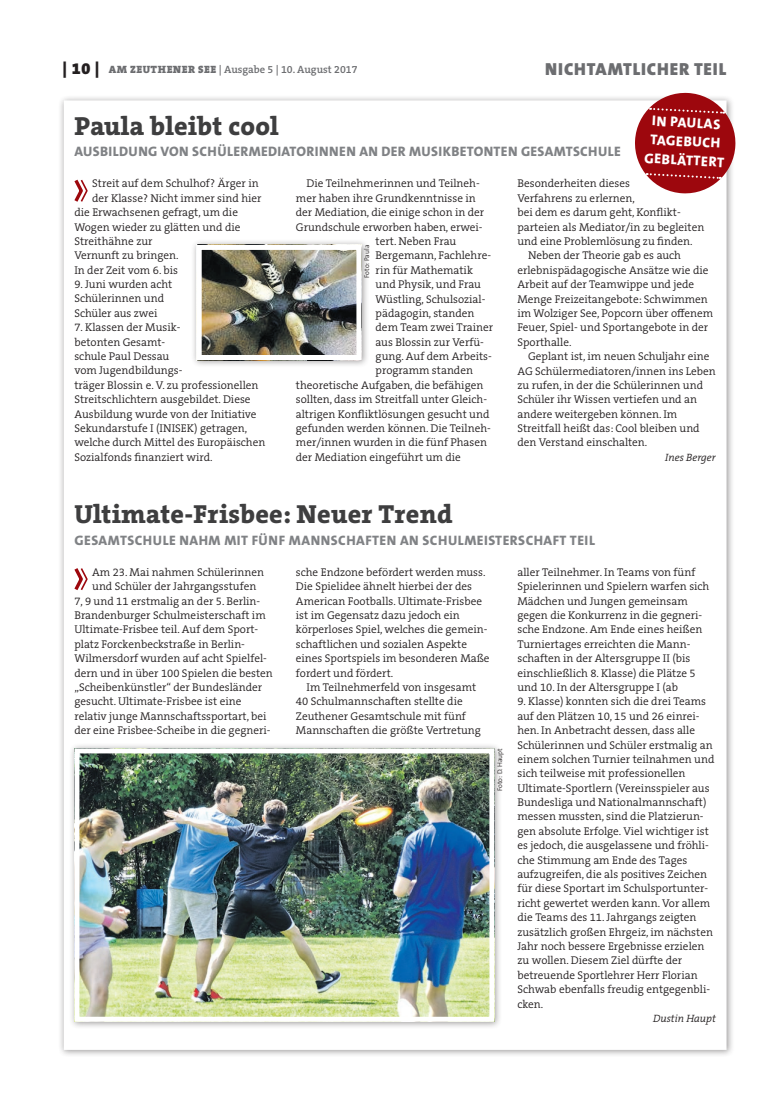
<style>
.page{position:relative;width:762px;height:1117px;background:#fff}
.page>*{position:absolute;margin:0;border:0;box-sizing:border-box;transform-origin:0 0}
.t1{font:800 26.25px "The Serif B W8";letter-spacing:.01em;color:#3e3e3f}
.t2{font:900 17.5px "The Sans B W9";letter-spacing:.045em;color:#6c6d70}
.t3{font:800 14.12px/18.9px "The Sans B W8";color:#fff;text-align:center}
.t4{font:800 13.75px "The Sans B W8";letter-spacing:.035em;color:#808285}
.t5{font:300 11.25px/14.4px "The Serif B W4";color:#231f20}
.t6{font:600 10.62px "The Serif B W6";color:#6c6d70}
.t7{font:italic 300 10.62px "The Serif B W4";color:#231f20}
.t8{font:300 6.88px "The Sans B W4";color:#231f20}
.s1{font-family:"The Serif B W9";font-weight:900;font-size:16.25px;color:#231f20}
.s2{font-family:"The Serif B W9";font-weight:900}
</style>
<div class="page">
<div style="left:58px;top:95px;width:676px;height:962px;background:#231f20;opacity:.45"></div>
<div style="left:64px;top:100px;width:662px;height:949px;background:#fff"></div>
<svg style="left:74px;top:179px;width:14px;height:23px"></svg>
<svg style="left:74px;top:568px;width:14px;height:22px"></svg>
<div style="left:191px;top:239px;width:178px;height:129px;background:#231f20;opacity:.45"></div>
<img style="left:203px;top:251px;width:152px;height:103px">
<div style="left:197px;top:245px;width:164px;height:115px;border:5px solid #fff"></div>
<div style="left:69px;top:742px;width:433px;height:287px;background:#231f20;opacity:.45"></div>
<img style="left:80px;top:754px;width:408px;height:261px">
<div style="left:74px;top:748px;width:420px;height:273px;border:5px solid #fff"></div>
<svg style="left:633px;top:92px;width:103px;height:103px"></svg>
<p class="t6" style="left:63px;top:63px;width:296px"><span class="s1">| 10 |</span> <span class="s2">AM ZEUTHENER SEE</span> | Ausgabe 5 | 10. August 2017</p>
<h2 class="t2" style="left:545px;top:58px;width:183px">NICHTAMTLICHER TEIL</h2>
<h1 class="t1" style="left:74px;top:108px;width:206px">Paula bleibt cool</h1>
<p class="t4" style="left:75px;top:143px;width:548px">AUSBILDUNG VON SCHÜLERMEDIATORINNEN AN DER MUSIKBETONTEN GESAMTSCHULE</p>
<p class="t5" style="left:92px;top:176px;width:168px">Streit auf dem Schulhof? Ärger in</p>
<p class="t5" style="left:92px;top:191px;width:171px">der Klasse? Nicht immer sind hier</p>
<p class="t5" style="left:74px;top:205px;width:165px">die Erwachsenen gefragt, um die</p>
<p class="t5" style="left:74px;top:219px;width:168px">Wogen wieder zu glätten und die</p>
<p class="t5" style="left:74px;top:234px;width:80px">Streithähne zur</p>
<p class="t5" style="left:74px;top:248px;width:106px">Vernunft zu bringen.</p>
<p class="t5" style="left:74px;top:263px;width:105px">In der Zeit vom 6. bis</p>
<p class="t5" style="left:74px;top:277px;width:100px">9. Juni wurden acht<br>Schülerinnen und<br>Schüler aus zwei</p>
<p class="t5" style="left:74px;top:320px;width:192px">7. Klassen der Musik-<br>betonten Gesamt-<br>schule Paul Dessau<br>vom Jugendbildungs-<br>träger Blossin e. V. zu professionellen<br>Streitschlichtern ausgebildet. Diese<br>Ausbildung wurde von der Initiative<br>Sekundarstufe I (INISEK) getragen, welche durch Mittel des Europäischen<br>Sozialfonds finanziert wird.</p>
<p class="t3" style="left:647px;top:111px;width:81px;rotate:3deg">IN PAULAS<br>TAGEBUCH<br>GEBLÄTTERT</p>
<p class="t5" style="left:306px;top:176px;width:175px">Die Teilnehmerinnen und Teilneh-</p>
<p class="t5" style="left:296px;top:191px;width:181px">mer haben ihre Grundkenntnisse in</p>
<p class="t5" style="left:296px;top:205px;width:190px">der Mediation, die einige schon in der</p>
<p class="t5" style="left:296px;top:219px;width:188px">Grundschule erworben haben, erwei-</p>
<p class="t5" style="left:376px;top:234px;width:82px">tert. Neben Frau</p>
<p class="t5" style="left:376px;top:248px;width:117px">Bergemann, Fachlehre-</p>
<p class="t5" style="left:376px;top:263px;width:99px">rin für Mathematik</p>
<p class="t5" style="left:376px;top:277px;width:107px">und Physik, und Frau</p>
<p class="t5" style="left:376px;top:291px;width:111px">Wüstling, Schulsozial-</p>
<p class="t5" style="left:376px;top:306px;width:100px">pädagogin, standen</p>
<p class="t5" style="left:376px;top:320px;width:119px">dem Team zwei Trainer</p>
<p class="t5" style="left:376px;top:334px;width:110px">aus Blossin zur Verfü-</p>
<p class="t5" style="left:376px;top:349px;width:118px">gung. Auf dem Arbeits-</p>
<p class="t5" style="left:376px;top:363px;width:99px">programm standen</p>
<p class="t5" style="left:296px;top:378px;width:189px">theoretische Aufgaben, die befähigen</p>
<p class="t5" style="left:296px;top:392px;width:193px">sollten, dass im Streitfall unter Gleich-</p>
<p class="t5" style="left:296px;top:406px;width:195px">altrigen Konfliktlösungen gesucht und</p>
<p class="t5" style="left:296px;top:421px;width:196px">gefunden werden können. Die Teilneh-</p>
<p class="t5" style="left:296px;top:435px;width:193px">mer/innen wurden in die fünf Phasen</p>
<p class="t5" style="left:296px;top:450px;width:166px">der Mediation eingeführt um die</p>
<p class="t5" style="left:517px;top:176px;width:114px">Besonderheiten dieses</p>
<p class="t5" style="left:517px;top:191px;width:119px">Verfahrens zu erlernen,</p>
<p class="t5" style="left:517px;top:205px;width:164px">bei dem es darum geht, Konflikt-</p>
<p class="t5" style="left:517px;top:220px;width:188px">parteien als Mediator/in zu begleiten</p>
<p class="t5" style="left:517px;top:234px;width:177px">und eine Problemlösung zu finden.</p>
<p class="t5" style="left:528px;top:248px;width:154px">Neben der Theorie gab es auch</p>
<p class="t5" style="left:517px;top:263px;width:192px">erlebnispädagogische Ansätze wie die</p>
<p class="t5" style="left:517px;top:277px;width:178px">Arbeit auf der Teamwippe und jede</p>
<p class="t5" style="left:517px;top:291px;width:192px">Menge Freizeitangebote: Schwimmen</p>
<p class="t5" style="left:517px;top:306px;width:197px">im Wolziger See, Popcorn über offenem</p>
<p class="t5" style="left:517px;top:320px;width:192px">Feuer, Spiel- und Sportangebote in der</p>
<p class="t5" style="left:517px;top:335px;width:56px">Sporthalle.</p>
<p class="t5" style="left:528px;top:349px;width:183px">Geplant ist, im neuen Schuljahr eine</p>
<p class="t5" style="left:517px;top:363px;width:200px">AG Schülermediatoren/innen ins Leben</p>
<p class="t5" style="left:517px;top:378px;width:187px">zu rufen, in der die Schülerinnen und</p>
<p class="t5" style="left:517px;top:392px;width:181px">Schüler ihr Wissen vertiefen und an</p>
<p class="t5" style="left:517px;top:406px;width:161px">andere weitergeben können. Im</p>
<p class="t5" style="left:517px;top:421px;width:184px">Streitfall heißt das: Cool bleiben und</p>
<p class="t5" style="left:517px;top:435px;width:131px">den Verstand einschalten.</p>
<p class="t7" style="left:665px;top:450px;width:52px">Ines Berger</p>
<p class="t8" style="left:362px;top:277px;width:34px;rotate:-90deg">Foto: Paula</p>
<h1 class="t1" style="left:74px;top:496px;width:380px">Ultimate-Frisbee: Neuer Trend</h1>
<p class="t4" style="left:75px;top:531px;width:522px">GESAMTSCHULE NAHM MIT FÜNF MANNSCHAFTEN AN SCHULMEISTERSCHAFT TEIL</p>
<p class="t5" style="left:92px;top:564px;width:173px">Am 23. Mai nahmen Schülerinnen</p>
<p class="t5" style="left:92px;top:579px;width:166px">und Schüler der Jahrgangsstufen</p>
<p class="t5" style="left:74px;top:593px;width:187px">7, 9 und 11 erstmalig an der 5. Berlin-</p>
<p class="t5" style="left:74px;top:608px;width:193px">Brandenburger Schulmeisterschaft im</p>
<p class="t5" style="left:74px;top:622px;width:185px">Ultimate-Frisbee teil. Auf dem Sport-</p>
<p class="t5" style="left:74px;top:636px;width:172px">platz Forckenbeckstraße in Berlin-</p>
<p class="t5" style="left:74px;top:651px;width:194px">Wilmersdorf wurden auf acht Spielfel-</p>
<p class="t5" style="left:74px;top:665px;width:200px">dern und in über 100 Spielen die besten</p>
<p class="t5" style="left:74px;top:679px;width:189px">„Scheibenkünstler“ der Bundesländer</p>
<p class="t5" style="left:74px;top:694px;width:168px">gesucht. Ultimate-Frisbee ist eine</p>
<p class="t5" style="left:74px;top:708px;width:194px">relativ junge Mannschaftssportart, bei</p>
<p class="t5" style="left:74px;top:723px;width:198px">der eine Frisbee-Scheibe in die gegneri-</p>
<p class="t5" style="left:296px;top:564px;width:195px">sche Endzone befördert werden muss.<br>Die Spielidee ähnelt hierbei der des American Footballs. Ultimate-Frisbee ist im Gegensatz dazu jedoch ein körperloses Spiel, welches die gemein&shy;schaftlichen und sozialen Aspekte eines Sportspiels im besonderen Maße fordert und fördert.</p>
<p class="t5" style="left:296px;top:679px;width:187px;text-indent:11px">Im Teilnehmerfeld von insgesamt 40 Schulmannschaften stellte die Zeuthener Gesamtschule mit fünf Mannschaften die größte Vertretung</p>
<p class="t5" style="left:517px;top:564px;width:193px">aller Teilnehmer. In Teams von fünf Spielerinnen und Spielern warfen sich Mädchen und Jungen gemeinsam gegen die Konkurrenz in die gegneri&shy;sche Endzone. Am Ende eines heißen Turniertages erreichten die Mann&shy;schaften in der Altersgruppe II (bis einschließlich 8. Klasse) die Plätze 5 und 10. In der Altersgruppe I (ab</p>
<p class="t5" style="left:517px;top:694px;width:198px">9. Klasse) konnten sich die drei Teams auf den Plätzen 10, 15 und 26 einrei&shy;hen. In Anbetracht dessen, dass alle Schülerinnen und Schüler erstmalig an einem solchen Turnier teilnahmen und sich teilweise mit professionellen Ultimate-Sportlern (Vereinsspieler aus Bundesliga und Nationalmannschaft) messen mussten, sind die Platzierun&shy;gen absolute Erfolge. Viel wichtiger ist es jedoch, die ausgelassene und fröhli&shy;che Stimmung am Ende des Tages aufzugreifen, die als positives Zeichen für diese Sportart im Schulsportunter&shy;richt gewertet werden kann. Vor allem die Teams des 11. Jahrgangs zeigten zusätzlich großen Ehrgeiz, im nächsten Jahr noch bessere Ergebnisse erzielen zu wollen. Diesem Ziel dürfte der betreuende Sportlehrer Herr Florian Schwab ebenfalls freudig entgegenbli&shy;cken.</p>
<p class="t7" style="left:653px;top:1011px;width:64px">Dustin Haupt</p>
<p class="t8" style="left:495px;top:790px;width:44px;rotate:-90deg">Foto: D. Haupt</p>
</div>
